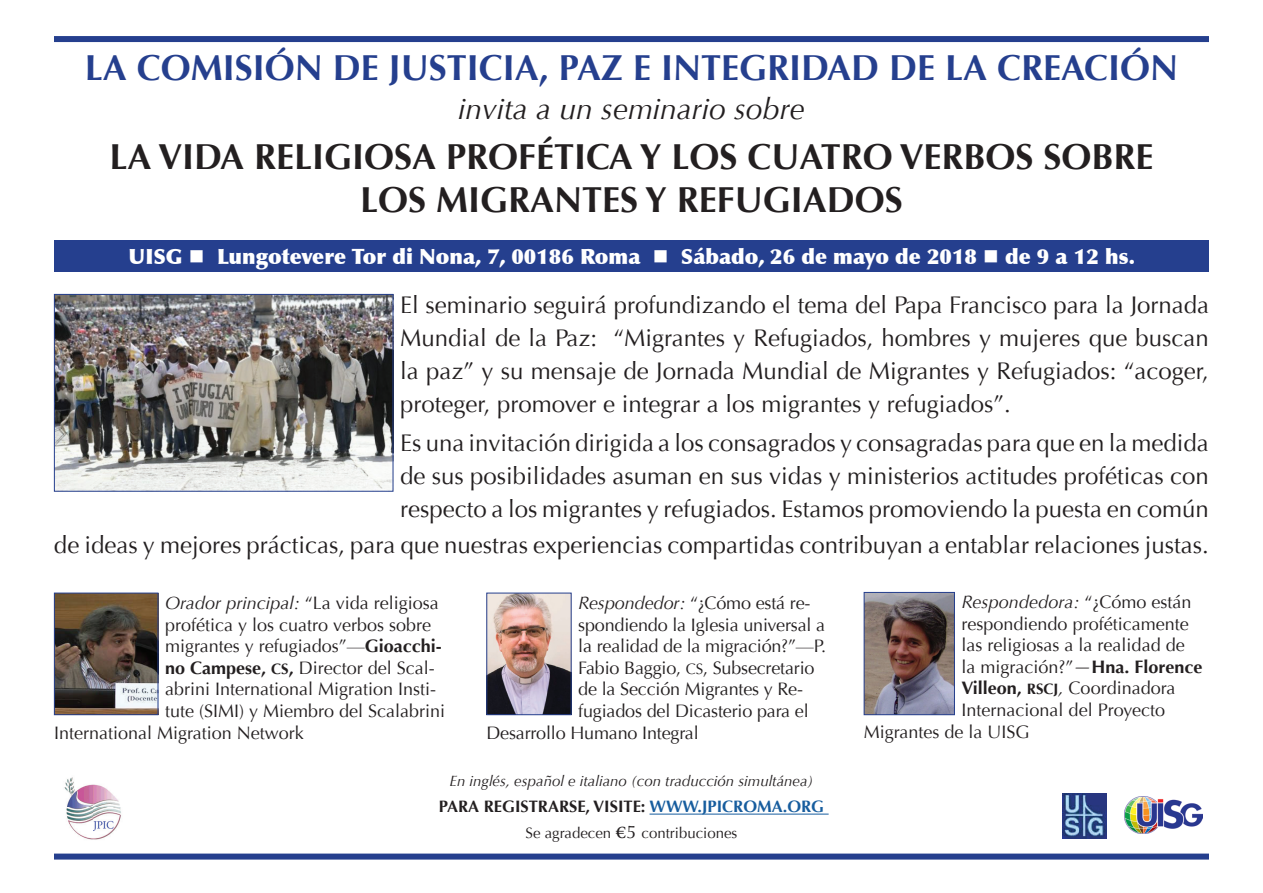
<style>
.page{position:relative;width:1263px;height:893px;background:#fff}
.page>*{position:absolute;margin:0;border:0;box-sizing:border-box;transform-origin:0 0}
.t1{font:700 36px/43.2px "Optima";color:#231f20;text-align:center}
.t2{font:700 36px "Optima";color:#253f8e}
.t3{font:italic 30px "Optima";color:#231f20}
.t4{font:24px/33px "Optima";color:#231f20;text-align:justify}
.t5{font:900 21px "Optima";color:#fff}
.t6{font:18px "Optima";color:#231f20}
.t7{font:italic 18px "Optima";color:#231f20}
.t8{font:700 16.5px "Optima";color:#231f20}
.t9{font:italic 15px "Optima";color:#231f20}
.t10{font:15px "Optima";color:#231f20}
.s1{font-style:normal}
.s2{font-weight:700}
.s3{font-weight:700;font-size:15px}
.s4{font-style:italic}
.s5{font-size:15px}
.s6{color:#175d9e}
.s7{font-family:"Minion Pro";font-size:21px}
.s8{font-size:18px}
</style>
<div class="page">
<img style="left:1125px;top:796px;width:77px;height:38px">
<img style="left:1062px;top:793px;width:44px;height:46px">
<hr style="left:649px;top:814px;width:180px;height:1px;background:#175d9e">
<img style="left:56px;top:296px;width:335px;height:194px">
<div style="left:54px;top:294px;width:339px;height:198px;border:1px solid #253f8e"></div>
<img style="left:64px;top:777px;width:57px;height:63px">
<img style="left:56px;top:595px;width:100px;height:118px">
<div style="left:54px;top:593px;width:104px;height:122px;border:1px solid #253f8e"></div>
<img style="left:866px;top:594px;width:87px;height:119px">
<div style="left:864px;top:592px;width:91px;height:123px;border:1px solid #253f8e"></div>
<img style="left:488px;top:595px;width:81px;height:118px">
<div style="left:486px;top:593px;width:85px;height:122px;border:1px solid #253f8e"></div>
<div style="left:54px;top:241px;width:1155px;height:31px;background:#253f8e"></div>
<div style="left:54px;top:36px;width:1155px;height:6px;background:#253f8e"></div>
<div style="left:54px;top:854px;width:1155px;height:6px;background:#253f8e"></div>
<h1 class="t2" style="left:85px;top:47px;width:1095px">LA COMISIÓN DE JUSTICIA, PAZ E INTEGRIDAD DE LA CREACIÓN</h1>
<p class="t3" style="left:458px;top:91px;width:348px">invita a un seminario sobre</p>
<h1 class="t1" style="left:109px;top:135px;width:1045px">LA VIDA RELIGIOSA PROFÉTICA Y LOS CUATRO VERBOS SOBRE<br>LOS MIGRANTES Y REFUGIADOS</h1>
<p class="t5" style="left:129px;top:244px;width:1008px">UISG ■ Lungotevere Tor di Nona, 7, 00186 Roma ■ Sábado, 26 de mayo de 2018 ■ de 9 a 12 hs.</p>
<p class="t4" style="left:400px;top:288px;width:810px">El seminario seguirá profundizando el tema del Papa Francisco para la Jornada Mundial de la Paz: “Migrantes y Refugiados, hombres y mujeres que buscan la paz” y su mensaje de Jornada Mundial de Migrantes y Refugiados: “acoger, proteger, promover e integrar a los migrantes y refugiados”.</p>
<p class="t4" style="left:400px;top:427px;width:810px">Es una invitación dirigida a los consagrados y consagradas para que en la medida de sus posibilidades asuman en sus vidas y ministerios actitudes proféticas con respecto a los migrantes y refugiados. Estamos promoviendo la puesta en común</p>
<p class="t4" style="left:54px;top:529px;width:1156px">de ideas y mejores prácticas, para que nuestras experiencias compartidas contribuyan a entablar relaciones justas.</p>
<p class="t7" style="left:165px;top:592px;width:275px">Orador principal: <span class="s1">“La vida religiosa</span></p>
<p class="t6" style="left:165px;top:614px;width:267px">profética y los cuatro verbos sobre</p>
<p class="t6" style="left:165px;top:636px;width:278px">migrantes y refugiados”—<span class="s2">Gioacchi-</span></p>
<p class="t6" style="left:165px;top:657px;width:271px"><span class="s2">no Campese,</span> <span class="s3">CS</span><span class="s2">,</span> Director del Scal-</p>
<p class="t6" style="left:165px;top:679px;width:272px">abrini International Migration Insti-</p>
<p class="t6" style="left:165px;top:700px;width:282px">tute (SIMI) y Miembro del Scalabrini</p>
<p class="t6" style="left:54px;top:722px;width:251px">International Migration Network</p>
<p class="t6" style="left:578px;top:592px;width:234px"><span class="s4">Respondedor:</span> “¿Cómo está re-</p>
<p class="t6" style="left:578px;top:614px;width:248px">spondiendo la Iglesia universal a</p>
<p class="t6" style="left:578px;top:636px;width:249px">la realidad de la migración?”—P.</p>
<p class="t6" style="left:578px;top:657px;width:238px">Fabio Baggio, <span class="s5">CS</span>, Subsecretario</p>
<p class="t6" style="left:578px;top:679px;width:226px">de la Sección Migrantes y Re-</p>
<p class="t6" style="left:578px;top:700px;width:232px">fugiados del Dicasterio para el</p>
<p class="t6" style="left:486px;top:722px;width:214px">Desarrollo Humano Integral</p>
<p class="t9" style="left:449px;top:772px;width:365px">En inglés, español e italiano (con traducción simultánea)</p>
<p class="t8" style="left:439px;top:797px;width:387px">PARA REGISTRARSE, VISITE: <span class="s6">WWW.JPICROMA.ORG</span></p>
<p class="t10" style="left:526px;top:824px;width:213px">Se agradecen <span class="s7">€</span><span class="s8">5</span> contribuciones</p>
<p class="t7" style="left:961px;top:591px;width:231px">Respondedora: <span class="s1">“¿Cómo están</span></p>
<p class="t6" style="left:961px;top:613px;width:229px">respondiendo proféticamente</p>
<p class="t6" style="left:961px;top:635px;width:225px">las religiosas a la realidad de</p>
<p class="t6" style="left:961px;top:656px;width:242px">la migración?”<span class="s4">—</span><span class="s2">Hna. Florence</span></p>
<p class="t6" style="left:961px;top:678px;width:215px"><span class="s2">Villeon,</span> <span class="s3">RSCJ</span><span class="s4">,</span> Coordinadora</p>
<p class="t6" style="left:961px;top:699px;width:205px">Internacional del Proyecto</p>
<p class="t6" style="left:864px;top:721px;width:167px">Migrantes de la UISG</p>
</div>
